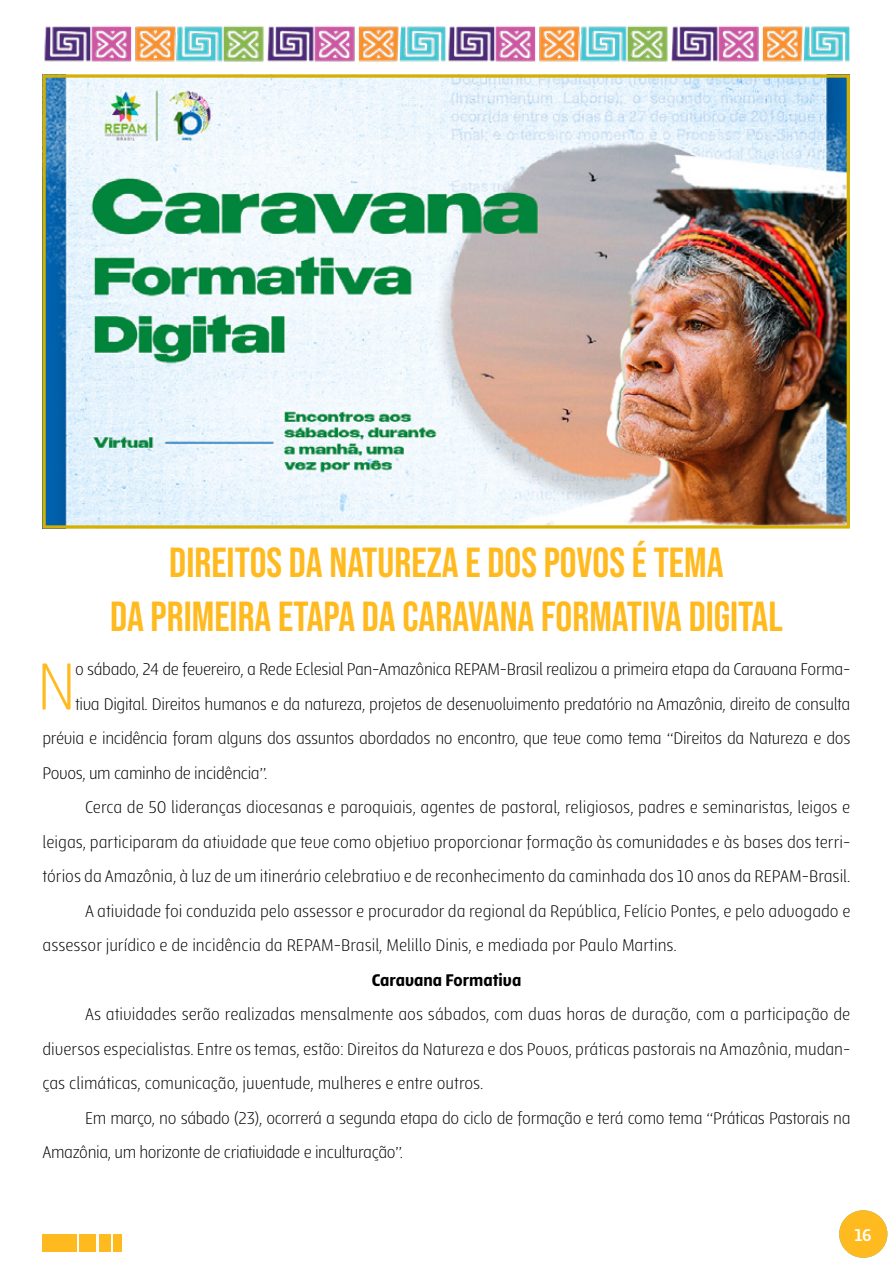
<style>
.page{position:relative;width:893px;height:1263px;background:#fff}
.page>*{position:absolute;margin:0;border:0;box-sizing:border-box;transform-origin:0 0}
.t1{font:300 70.95px "Lolita";color:#ffba1f}
.t2{font:42px/54px "Bebas Neue";color:#ffba1f;text-align:center}
.t3{font:300 18px/34.5px "Lolita";letter-spacing:-.015em;color:#000;text-align:justify}
.t4{font:900 18px "Lolita";color:#000}
.t5{font:700 18px "Lolita";color:#fff}
</style>
<div class="page">
<img style="left:42px;top:26px;width:344px;height:60px">
<img style="left:386px;top:26px;width:464px;height:36px">
<div style="left:43px;top:1234px;width:34px;height:18px;background:#ffba1f"></div>
<div style="left:80px;top:1234px;width:16px;height:18px;background:#ffba1f"></div>
<div style="left:99px;top:1234px;width:12px;height:18px;background:#ffba1f"></div>
<div style="left:114px;top:1234px;width:8px;height:18px;background:#ffba1f"></div>
<div style="left:839px;top:1210px;width:48px;height:48px;background:#ffba1f;border-radius:50%"></div>
<img style="left:47px;top:78px;width:799px;height:447px">
<div style="left:43px;top:74px;width:807px;height:455px;border:3px solid #d6b000"></div>
<h2 class="t2" style="left:110px;top:535px;width:674px">DIREITOS DA NATUREZA E DOS POVOS É TEMA<br>DA PRIMEIRA ETAPA DA CARAVANA FORMATIVA DIGITAL</h2>
<h1 class="t1" style="left:37px;top:647px;width:41px">N</h1>
<p class="t3" style="left:75px;top:652px;width:777px">o sábado, 24 de fevereiro, a Rede Eclesial Pan-Amazônica REPAM-Brasil realizou a primeira etapa da Caravana Forma-</p>
<p class="t3" style="left:75px;top:686px;width:777px">tiva Digital. Direitos humanos e da natureza, projetos de desenvolvimento predatório na Amazônia, direito de consulta</p>
<p class="t3" style="left:43px;top:721px;width:809px">prévia e incidência foram alguns dos assuntos abordados no encontro, que teve como tema “Direitos da Natureza e dos</p>
<p class="t3" style="left:43px;top:755px;width:226px">Povos, um caminho de incidência”.</p>
<p class="t3" style="left:85px;top:790px;width:767px">Cerca de 50 lideranças diocesanas e paroquiais, agentes de pastoral, religiosos, padres e seminaristas, leigos e</p>
<p class="t3" style="left:43px;top:824px;width:809px">leigas, participaram da atividade que teve como objetivo proporcionar formação às comunidades e às bases dos terri-</p>
<p class="t3" style="left:43px;top:859px;width:809px">tórios da Amazônia, à luz de um itinerário celebrativo e de reconhecimento da caminhada dos 10 anos da REPAM-Brasil.</p>
<p class="t3" style="left:85px;top:893px;width:767px">A atividade foi conduzida pelo assessor e procurador da regional da República, Felício Pontes, e pelo advogado e</p>
<p class="t3" style="left:43px;top:928px;width:636px">assessor jurídico e de incidência da REPAM-Brasil, Melillo Dinis, e mediada por Paulo Martins.</p>
<p class="t4" style="left:372px;top:969px;width:151px">Caravana Formativa</p>
<p class="t3" style="left:43px;top:997px;width:809px;text-indent:43px">As atividades serão realizadas mensalmente aos sábados, com duas horas de duração, com a participação de diversos especialistas. Entre os temas, estão: Direitos da Natureza e dos Povos, práticas pastorais na Amazônia, mudan&shy;ças climáticas, comunicação, juventude, mulheres e entre outros.</p>
<p class="t3" style="left:43px;top:1100px;width:809px;text-indent:43px">Em março, no sábado (23), ocorrerá a segunda etapa do ciclo de formação e terá como tema “Práticas Pastorais na<br>Amazônia, um horizonte de criatividade e inculturação”.</p>
<p class="t5" style="left:854px;top:1225px;width:19px">16</p>
</div>
